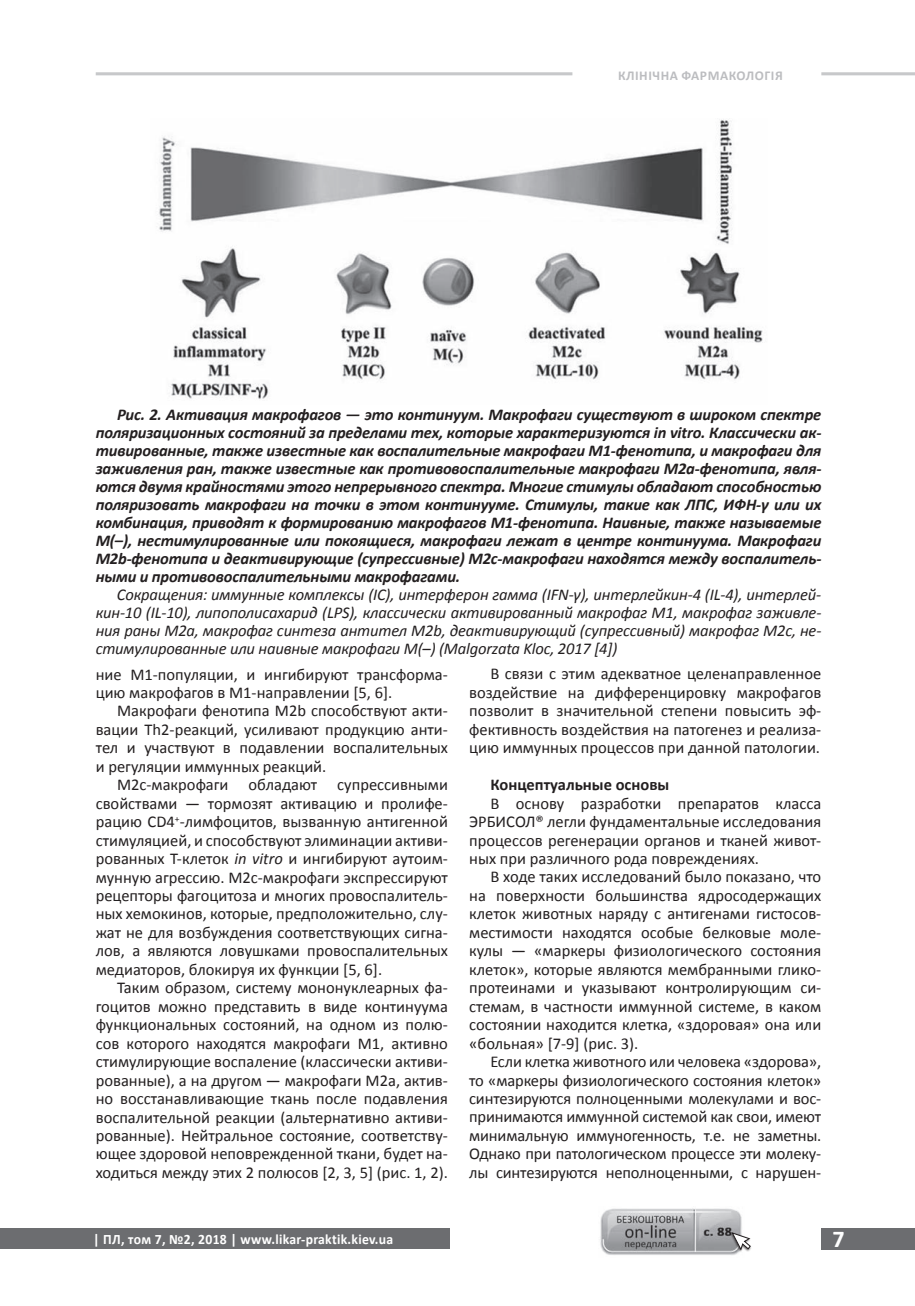
<style>
.page{position:relative;width:915px;height:1306px;background:#fff}
.page>*{position:absolute;margin:0;border:0;box-sizing:border-box;transform-origin:0 0}
.t1{font:700 24.15px "Calibri";color:#fff}
.t2{font:16.5px/18.5px "Calibri";color:#231f20;text-align:justify}
.t3{font:italic 700 16.5px/18px "Calibri";letter-spacing:-.01em;color:#231f20;text-align:justify}
.t4{font:italic 16.5px/18px "Calibri";letter-spacing:-.01em;color:#231f20;text-align:justify}
.t5{font:700 16.5px "Calibri";color:#231f20}
.t6{font:700 14.4px "Calibri";letter-spacing:.02em;color:#fff;scale:.95 1}
.t7{font:700 13.5px "Calibri";letter-spacing:.04em;color:#bcbdc0}
.s1{font-style:italic}
</style>
<div class="page">
<div style="left:0;top:1228px;width:450px;height:20px;background:#6c6d70"></div>
<div style="left:821px;top:1228px;width:93px;height:21px;background:#6c6d70"></div>
<img style="left:600px;top:1208px;width:142px;height:47px">
<div style="left:729px;top:1232px;width:22px;height:20px;background:#231f20;opacity:.75"></div>
<svg style="left:731px;top:1232px;width:19px;height:18px"></svg>
<hr style="left:96px;top:72px;width:476px;height:3px;background:#939598">
<hr style="left:821px;top:72px;width:93px;height:3px;background:#939598">
<img style="left:159px;top:119px;width:604px;height:280px">
<p class="t7" style="left:617px;top:67px;width:166px">КЛІНІЧНА ФАРМАКОЛОГІЯ</p>
<p class="t3" style="left:96px;top:405px;width:727px;text-indent:21px">Рис. 2. Активация макрофагов — это континуум. Макрофаги существуют в широком спектре поляризационных состояний за пределами тех, которые характеризуются in vitro. Классически ак&shy;тивированные, также известные как воспалительные макрофаги М1-фенотипа, и макрофаги для заживления ран, также известные как противовоспалительные макрофаги М2а-фенотипа, явля&shy;ются двумя крайностями этого непрерывного спектра. Многие стимулы обладают способностью поляризовать макрофаги на точки в этом континууме. Стимулы, такие как ЛПС, ИФН-γ или их комбинация, приводят к формированию макрофагов М1-фенотипа. Наивные, также называемые M(–), нестимулированные или покоящиеся, макрофаги лежат в центре континуума. Макрофаги М2b-фенотипа и деактивирующие (супрессивные) М2с-макрофаги находятся между воспалитель&shy;ными и противовоспалительными макрофагами.</p>
<p class="t4" style="left:96px;top:585px;width:727px;text-indent:21px">Сокращения: иммунные комплексы (IC), интерферон гамма (IFN-γ), интерлейкин‑4 (IL‑4), интерлей&shy;кин‑10 (IL‑10), липополисахарид (LPS), классически активированный макрофаг M1, макрофаг заживле&shy;ния раны M2a, макрофаг синтеза антител M2b, деактивирующий (супрессивный) макрофаг M2c, не&shy;стимулированные или наивные макрофаги M(–) (Malgorzata Kloc, 2017 [4])</p>
<p class="t2" style="left:96px;top:665px;width:353px">ние М1-популяции, и ингибируют трансформа&shy;цию макрофагов в М1-направлении [5, 6].</p>
<p class="t2" style="left:96px;top:701px;width:353px;text-indent:21px">Макрофаги фенотипа М2b способствуют акти&shy;вации Th2-реакций, усиливают продукцию анти&shy;тел и участвуют в подавлении воспалительных и регуляции иммунных реакций.</p>
<p class="t2" style="left:96px;top:775px;width:353px;text-indent:21px">М2с-макрофаги обладают супрессивными свойствами — тормозят активацию и пролифе&shy;рацию СD4<sup>+</sup>-лимфоцитов, вызванную антигенной стимуляцией, и способствуют элиминации активи&shy;рованных T-клеток <span class="s1">in vitro</span> и ингибируют аутоим&shy;мунную агрессию. М2с-макрофаги экспрессируют рецепторы фагоцитоза и многих провоспалитель&shy;ных хемокинов, которые, предположительно, слу&shy;жат не для возбуждения соответствующих сигна&shy;лов, а являются ловушками провоспалительных медиаторов, блокируя их функции [5, 6].</p>
<p class="t2" style="left:96px;top:978px;width:353px;text-indent:21px">Таким образом, систему мононуклеарных фа&shy;гоцитов можно представить в виде континуума функциональных состояний, на одном из полю&shy;сов которого находятся макрофаги М1, активно стимулирующие воспаление (классически активи&shy;рованные), а на другом — макрофаги М2а, актив&shy;но восстанавливающие ткань после подавления воспалительной реакции (альтернативно активи&shy;рованные). Нейтральное состояние, соответству&shy;ющее здоровой неповрежденной ткани, будет на&shy;ходиться между этих 2 полюсов [2, 3, 5] (рис. 1, 2).</p>
<p class="t2" style="left:469px;top:664px;width:353px;text-indent:21px">В связи с этим адекватное целенаправленное воздействие на дифференцировку макрофагов позволит в значительной степени повысить эф&shy;фективность воздействия на патогенез и реализа&shy;цию иммунных процессов при данной патологии.</p>
<p class="t5" style="left:490px;top:774px;width:180px">Концептуальные основы</p>
<p class="t2" style="left:469px;top:794px;width:353px;text-indent:21px">В основу разработки препаратов класса ЭРБИСОЛ® легли фундаментальные исследования процессов регенерации органов и тканей живот&shy;ных при различного рода повреждениях.</p>
<p class="t2" style="left:469px;top:867px;width:353px;text-indent:21px">В ходе таких исследований было показано, что на поверхности большинства ядросодержащих клеток животных наряду с антигенами гистосов&shy;местимости находятся особые белковые моле&shy;кулы — «маркеры физиологического состояния клеток», которые являются мембранными глико&shy;протеинами и указывают контролирующим си&shy;стемам, в частности иммунной системе, в каком состоянии находится клетка, «здоровая» она или «больная» [7-9] (рис. 3).</p>
<p class="t2" style="left:469px;top:1052px;width:353px;text-indent:21px">Если клетка животного или человека «здорова», то «маркеры физиологического состояния клеток» синтезируются полноценными молекулами и вос&shy;принимаются иммунной системой как свои, имеют минимальную иммуногенность, т.е. не заметны.<br>Однако при патологическом процессе эти молеку&shy;лы синтезируются неполноценными, с нарушен-</p>
<p class="t6" style="left:93px;top:1229px;width:317px">| ПЛ, том 7, №2, 2018 | www.likar-praktik.kiev.ua</p>
<h1 class="t1" style="left:832px;top:1223px;width:14px">7</h1>
</div>
